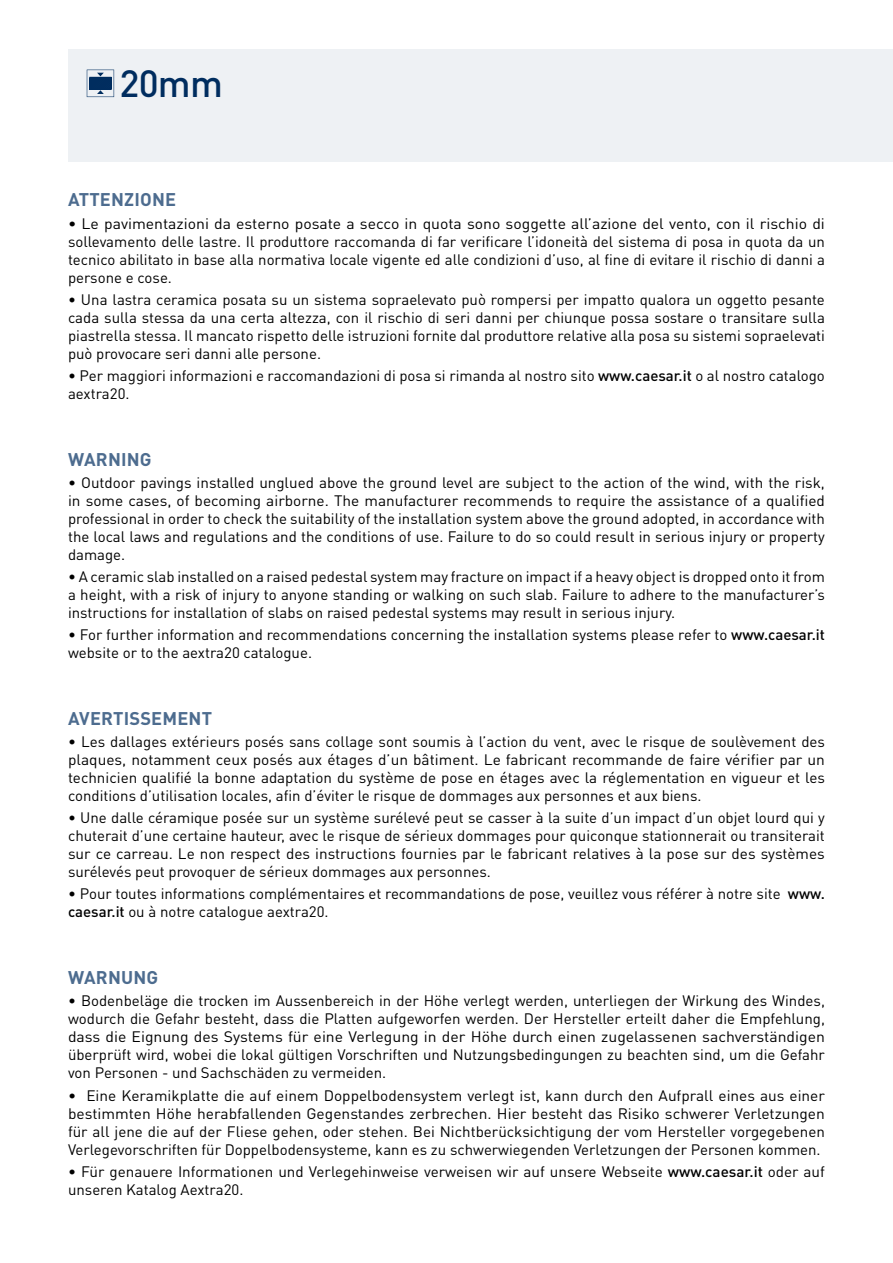
<style>
.page{position:relative;width:893px;height:1263px;background:#fff}
.page>*{position:absolute;margin:0;border:0;box-sizing:border-box;transform-origin:0 0}
.t1{font:500 37.5px "DIN Pro";color:#002d5f}
.t2{font:700 18.15px "DIN Pro";letter-spacing:.01em;color:#4d6c8f}
.t3{font:15px/18px "DIN Pro";color:#000;text-align:justify}
.t4{font:15px/18px "DIN Pro";color:#000;text-align:justify;scale:1.05 1}
.s1{font-weight:500}
</style>
<div class="page">
<div style="left:68px;top:49px;width:825px;height:113px;background:#eef1f4"></div>
<svg style="left:87px;top:70px;width:27px;height:27px"></svg>
<h1 class="t1" style="left:119px;top:58px;width:105px">20mm</h1>
<p class="t2" style="left:68px;top:188px;width:109px">ATTENZIONE</p>
<p class="t4" style="left:68px;top:214px;width:722px">• Le pavimentazioni da esterno posate a secco in quota sono soggette all’azione del vento, con il rischio di sollevamento delle lastre. Il produttore raccomanda di far verificare l’idoneità del sistema di posa in quota da un tecnico abilitato in base alla normativa locale vigente ed alle condizioni d’uso, al fine di evitare il rischio di danni a persone e cose.</p>
<p class="t3" style="left:68px;top:290px;width:758px">• Una lastra ceramica posata su un sistema sopraelevato può rompersi per impatto qualora un oggetto pesante cada sulla stessa da una certa altezza, con il rischio di seri danni per chiunque possa sostare o transitare sulla piastrella stessa. Il mancato rispetto delle istruzioni fornite dal produttore relative alla posa su sistemi sopraelevati può provocare seri danni alle persone.</p>
<p class="t3" style="left:68px;top:366px;width:758px">• Per maggiori informazioni e raccomandazioni di posa si rimanda al nostro sito <span class="s1">www.caesar.it</span> o al nostro catalogo aextra20.</p>
<p class="t2" style="left:68px;top:447px;width:85px">WARNING</p>
<p class="t3" style="left:68px;top:473px;width:758px">• Outdoor pavings installed unglued above the ground level are subject to the action of the wind, with the risk, in some cases, of becoming airborne. The manufacturer recommends to require the assistance of a qualified professional in order to check the suitability of the installation system above the ground adopted, in accordance with the local laws and regulations and the conditions of use. Failure to do so could result in serious injury or property damage.</p>
<p class="t3" style="left:68px;top:567px;width:758px">• A ceramic slab installed on a raised pedestal system may fracture on impact if a heavy object is dropped onto it from a height, with a risk of injury to anyone standing or walking on such slab. Failure to adhere to the manufacturer’s instructions for installation of slabs on raised pedestal systems may result in serious injury.</p>
<p class="t3" style="left:68px;top:625px;width:758px">• For further information and recommendations concerning the installation systems please refer to <span class="s1">www.caesar.it </span>website or to the aextra20 catalogue.</p>
<p class="t2" style="left:68px;top:706px;width:145px">AVERTISSEMENT</p>
<p class="t3" style="left:68px;top:732px;width:758px">• Les dallages extérieurs posés sans collage sont soumis à l’action du vent, avec le risque de soulèvement des plaques, notamment ceux posés aux étages d’un bâtiment. Le fabricant recommande de faire vérifier par un technicien qualifié la bonne adaptation du système de pose en étages avec la réglementation en vigueur et les conditions d’utilisation locales, afin d’éviter le risque de dommages aux personnes et aux biens.</p>
<p class="t3" style="left:68px;top:808px;width:758px">• Une dalle céramique posée sur un système surélevé peut se casser à la suite d’un impact d’un objet lourd qui y chuterait d’une certaine hauteur, avec le risque de sérieux dommages pour quiconque stationnerait ou transiterait sur ce carreau. Le non respect des instructions fournies par le fabricant relatives à la pose sur des systèmes surélevés peut provoquer de sérieux dommages aux personnes.</p>
<p class="t3" style="left:68px;top:884px;width:758px">• Pour toutes informations complémentaires et recommandations de pose, veuillez vous référer à notre site <span class="s1">www. caesar.it</span> ou à notre catalogue aextra20.</p>
<p class="t2" style="left:68px;top:965px;width:91px">WARNUNG</p>
<p class="t3" style="left:68px;top:991px;width:758px">• Bodenbeläge die trocken im Aussenbereich in der Höhe verlegt werden, unterliegen der Wirkung des Windes, wodurch die Gefahr besteht, dass die Platten aufgeworfen werden. Der Hersteller erteilt daher die Empfehlung, dass die Eignung des Systems für eine Verlegung in der Höhe durch einen zugelassenen sachverständigen überprüft wird, wobei die lokal gültigen Vorschriften und Nutzungsbedingungen zu beachten sind, um die Gefahr von Personen - und Sachschäden zu vermeiden.</p>
<p class="t3" style="left:68px;top:1086px;width:758px">• Eine Keramikplatte die auf einem Doppelbodensystem verlegt ist, kann durch den Aufprall eines aus einer bestimmten Höhe herabfallenden Gegenstandes zerbrechen. Hier besteht das Risiko schwerer Verletzungen für all jene die auf der Fliese gehen, oder stehen. Bei Nichtberücksichtigung der vom Hersteller vorgegebenen Verlegevorschriften für Doppelbodensysteme, kann es zu schwerwiegenden Verletzungen der Personen kommen.</p>
<p class="t3" style="left:68px;top:1162px;width:758px">• Für genauere Informationen und Verlegehinweise verweisen wir auf unsere Webseite <span class="s1">www.caesar.it</span> oder auf unseren Katalog Aextra20.</p>
</div>
